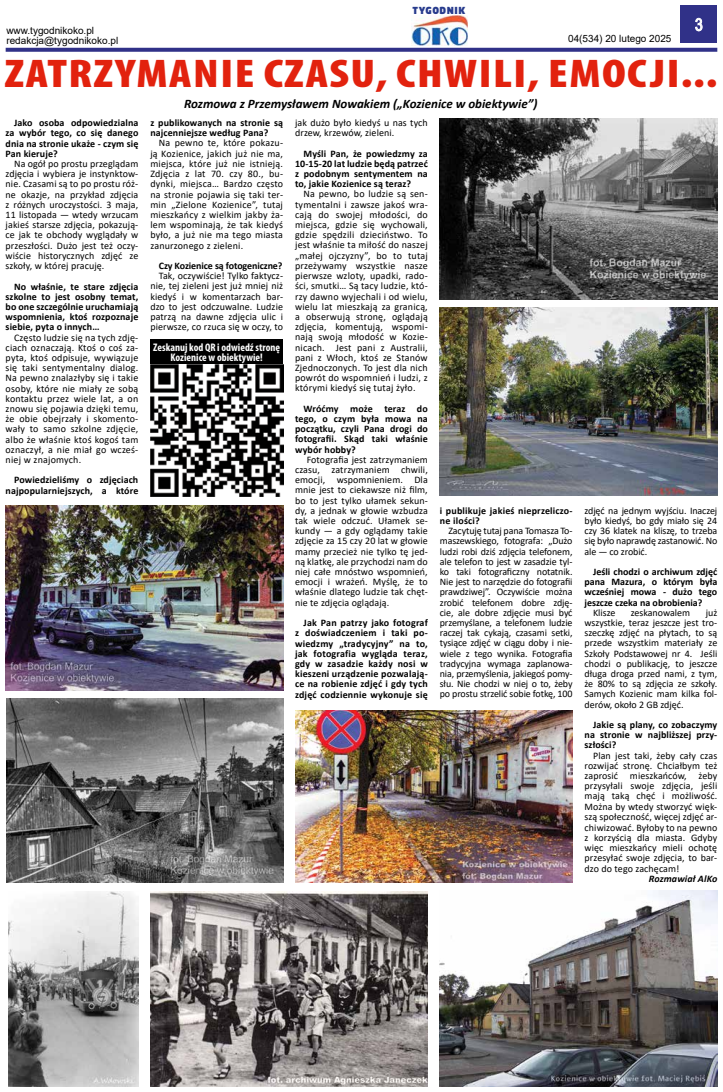
<style>
.page{position:relative;width:723px;height:1092px;background:#fff}
.page>*{position:absolute;margin:0;border:0;box-sizing:border-box;transform-origin:0 0}
.t1{font:900 condensed 40.2px "Myriad Pro";letter-spacing:.03em;color:#e2220e;scale:1.19 1}
.t2{font:17px "Arial Narrow";color:#fff}
.t3{font:italic 700 13px "Calibri";color:#000}
.t4{font:700 condensed 11px/10px "Myriad Pro";color:#fff;text-align:center}
.t5{font:10px/10.2px "Calibri";letter-spacing:.01em;color:#000;text-align:justify}
.t6{font:700 10px/10.2px "Calibri";letter-spacing:.01em;color:#000;text-align:justify}
.t7{font:10px "Arial";color:#000}
.t8{font:700 10px "Calibri";letter-spacing:-.01em;color:#000}
.t9{font:italic 700 10px "Calibri";letter-spacing:.01em;color:#000}
.t10{font:900 9.6px "Neo Sans Pro";letter-spacing:.06em;color:#273b8d}
</style>
<div class="page">
<div style="left:680px;top:6px;width:37px;height:37px;background:#303188"></div>
<svg style="left:695px;top:18px;width:7px;height:13px"></svg>
<svg style="left:6px;top:48px;width:711px;height:4px;background:#3c3d8f"></svg>
<img style="left:412px;top:16px;width:56px;height:30px">
<img style="left:440px;top:308px;width:277px;height:187px">
<img style="left:8px;top:891px;width:130px;height:195px">
<img style="left:7px;top:698px;width:276px;height:184px">
<img style="left:295px;top:710px;width:277px;height:172px">
<img style="left:150px;top:891px;width:278px;height:195px">
<img style="left:6px;top:505px;width:277px;height:185px">
<img style="left:440px;top:890px;width:277px;height:196px">
<img style="left:440px;top:118px;width:277px;height:181px">
<img style="left:150px;top:364px;width:133px;height:133px">
<div style="left:150px;top:340px;width:133px;height:24px;background:#000"></div>
<p class="t10" style="left:412px;top:4px;width:55px">TYGODNIK</p>
<p class="t7" style="left:6px;top:23px;width:89px">www.tygodnikoko.pl</p>
<p class="t7" style="left:6px;top:33px;width:113px">redakcja@tygodnikoko.pl</p>
<p class="t7" style="left:568px;top:32px;width:105px">04(534) 20 lutego 2025</p>
<h2 class="t2" style="left:695px;top:12px;width:9px">3</h2>
<h1 class="t1" style="left:5px;top:51px;width:600px">ZATRZYMANIE CZASU, CHWILI, EMOCJI...</h1>
<h3 class="t3" style="left:184px;top:94px;width:355px">Rozmowa z Przemysławem Nowakiem („Kozienice w obiektywie”)</h3>
<p class="t6" style="left:6px;top:118px;width:134px;text-indent:8px">Jako osoba odpowiedzialna za wybór tego, co się danego dnia na stronie ukaże - czym się Pan kieruje?</p>
<p class="t5" style="left:6px;top:158px;width:134px;text-indent:9px">Na ogół po prostu przeglądam zdjęcia i wybiera je instynktow&shy;nie. Czasami są to po prostu róż&shy;ne okazje, na przykład zdjęcia z różnych uroczystości. 3 maja, 11 listopada — wtedy wrzucam jakieś starsze zdjęcia, pokazują&shy;ce jak te obchody wyglądały w przeszłości. Dużo jest też oczy&shy;wiście historycznych zdjęć ze szkoły, w której pracuję.</p>
<p class="t6" style="left:6px;top:281px;width:134px;text-indent:8px">No właśnie, te stare zdjęcia szkolne to jest osobny temat, bo one szczególnie uruchamiają wspomnienia, ktoś rozpoznaje siebie, pyta o innych…</p>
<p class="t5" style="left:6px;top:332px;width:134px;text-indent:9px">Często ludzie się na tych zdję&shy;ciach oznaczają. Ktoś o coś za&shy;pyta, ktoś odpisuje, wywiązuje się taki sentymentalny dialog.<br>Na pewno znalazłyby się i takie osoby, które nie miały ze sobą kontaktu przez wiele lat, a on znowu się pojawia dzięki temu, że obie obejrzały i skomento&shy;wały to samo szkolne zdjęcie, albo że właśnie ktoś kogoś tam oznaczył, a nie miał go wcześ&shy;niej w znajomych.</p>
<p class="t6" style="left:6px;top:475px;width:134px;text-align:right">Powiedzieliśmy o zdjęciach najpopularniejszych, a które</p>
<p class="t5" style="left:295px;top:117px;width:134px">jak dużo było kiedyś u nas tych drzew, krzewów, zieleni.</p>
<p class="t6" style="left:295px;top:148px;width:134px;text-indent:8px">Myśli Pan, że powiedzmy za 10-15-20 lat ludzie będą patrzeć z podobnym sentymentem na to, jakie Kozienice są teraz?</p>
<p class="t5" style="left:295px;top:189px;width:134px;text-indent:8px">Na pewno, bo ludzie są sen&shy;tymentalni i zawsze jakoś wra&shy;cają do swojej młodości, do miejsca, gdzie się wychowali, gdzie spędzili dzieciństwo. To jest właśnie ta miłość do naszej „małej ojczyzny”, bo to tutaj przeżywamy wszystkie nasze pierwsze wzloty, upadki, rado&shy;ści, smutki… Są tacy ludzie, któ&shy;rzy dawno wyjechali i od wielu, wielu lat mieszkają za granicą, a obserwują stronę, oglądają zdjęcia, komentują, wspomi&shy;nają swoją młodość w Kozie&shy;nicach. Jest pani z Australii, pani z Włoch, ktoś ze Stanów Zjednoczonych. To jest dla nich powrót do wspomnień i ludzi, z którymi kiedyś się tutaj żyło.</p>
<p class="t6" style="left:295px;top:403px;width:134px;text-indent:8px">Wróćmy może teraz do tego, o czym była mowa na początku, czyli Pana drogi do fotografii. Skąd taki właśnie wybór hobby?</p>
<p class="t5" style="left:295px;top:454px;width:134px;text-indent:12px">Fotografia jest zatrzymaniem czasu, zatrzymaniem chwili, emocji, wspomnieniem. Dla mnie jest to ciekawsze niż film, bo to jest tylko ułamek sekun&shy;dy, a jednak w głowie wzbudza tak wiele odczuć. Ułamek se&shy;kundy — a gdy oglądamy takie zdjęcie za 15 czy 20 lat w głowie mamy przecież nie tylko tę jed&shy;ną klatkę, ale przychodzi nam do niej całe mnóstwo wspomnień, emocji i wrażeń. Myślę, że to właśnie dlatego ludzie tak chęt&shy;nie te zdjęcia oglądają.</p>
<p class="t6" style="left:295px;top:617px;width:134px;text-indent:8px">Jak Pan patrzy jako fotograf z doświadczeniem i taki po&shy;wiedzmy „tradycyjny” na to, jak fotografia wygląda teraz, gdy w zasadzie każdy nosi w kieszeni urządzenie pozwalają&shy;ce na robienie zdjęć i gdy tych zdjęć codziennie wykonuje się</p>
<p class="t6" style="left:150px;top:117px;width:134px">z publikowanych na stronie są najcenniejsze według Pana?</p>
<p class="t5" style="left:150px;top:138px;width:134px;text-indent:9px">Na pewno te, które pokazu&shy;ją Kozienice, jakich już nie ma, miejsca, które już nie istnieją.<br>Zdjęcia z lat 70. czy 80., bu&shy;dynki, miejsca… Bardzo często na stronie pojawia się taki ter&shy;min „Zielone Kozienice”, tutaj mieszkańcy z wielkim jakby ża&shy;lem wspominają, że tak kiedyś było, a już nie ma tego miasta zanurzonego z zieleni.</p>
<p class="t8" style="left:159px;top:258px;width:125px">Czy Kozienice są fotogeniczne?</p>
<p class="t5" style="left:150px;top:270px;width:134px;text-indent:9px">Tak, oczywiście! Tylko faktycz&shy;nie, tej zieleni jest już mniej niż kiedyś i w komentarzach bar&shy;dzo to jest odczuwalne. Ludzie patrzą na dawne zdjęcia ulic i pierwsze, co rzuca się w oczy, to</p>
<p class="t4" style="left:153px;top:342px;width:128px">Zeskanuj kod QR i odwiedź stronę<br>Kozienice w obiektywie!</p>
<p class="t5" style="left:584px;top:505px;width:134px">zdjęć na jednym wyjściu. Inaczej było kiedyś, bo gdy miało się 24 czy 36 klatek na kliszę, to trzeba się było naprawdę zastanowić. No ale — co zrobić.</p>
<p class="t6" style="left:584px;top:566px;width:134px;text-indent:8px">Jeśli chodzi o archiwum zdjęć pana Mazura, o którym była wcześniej mowa - dużo tego jeszcze czeka na obrobienia?</p>
<p class="t5" style="left:593px;top:607px;width:24px">Klisze</p>
<p class="t5" style="left:631px;top:607px;width:61px">zeskanowalem</p>
<p class="t6" style="left:440px;top:505px;width:134px">i publikuje jakieś nieprzeliczo&shy;ne ilości?</p>
<p class="t5" style="left:440px;top:525px;width:134px;text-indent:8px">Zacytuję tutaj pana Tomasza To&shy;maszewskiego, fotografa: „Dużo ludzi robi dziś zdjęcia telefonem, ale telefon to jest w zasadzie tyl&shy;ko taki fotograficzny notatnik.<br>Nie jest to narzędzie do fotografii prawdziwej”. Oczywiście można zrobić telefonem dobre zdję&shy;cie, ale dobre zdjęcie musi być przemyślane, a telefonem ludzie raczej tak cykają, czasami setki, tysiące zdjęć w ciągu doby i nie&shy;wiele z tego wynika. Fotografia tradycyjna wymaga zaplanowa&shy;nia, przemyślenia, jakiegoś pomy&shy;słu. Nie chodzi w niej o to, żeby po prostu strzelić sobie fotkę, 100</p>
<p class="t5" style="left:584px;top:607px;width:134px;text-indent:121px">już wszystkie, teraz jeszcze jest tro&shy;szeczkę zdjęć na płytach, to są przede wszystkim materiały ze Szkoły Podstawowej nr 4. Jeśli chodzi o publikację, to jeszcze długa droga przed nami, z tym, że 80% to są zdjęcia ze szkoły.<br>Samych Kozienic mam kilka fol&shy;derów, około 2 GB zdjęć.</p>
<p class="t6" style="left:584px;top:719px;width:134px;text-indent:8px">Jakie są plany, co zobaczymy na stronie w najbliższej przy&shy;szłości?</p>
<p class="t5" style="left:584px;top:749px;width:134px;text-indent:8px">Plan jest taki, żeby cały czas rozwijać stronę. Chciałbym też zaprosić mieszkańców, żeby przysyłali swoje zdjęcia, jeśli mają taką chęć i możliwość.<br>Można by wtedy stworzyć więk&shy;szą społeczność, więcej zdjęć ar&shy;chiwizować. Byłoby to na pewno z korzyścią dla miasta. Gdyby więc mieszkańcy mieli ochotę przesyłać swoje zdjęcia, to bar&shy;dzo do tego zachęcam!</p>
<p class="t9" style="left:649px;top:871px;width:70px">Rozmawiał AlKo</p>
</div>
